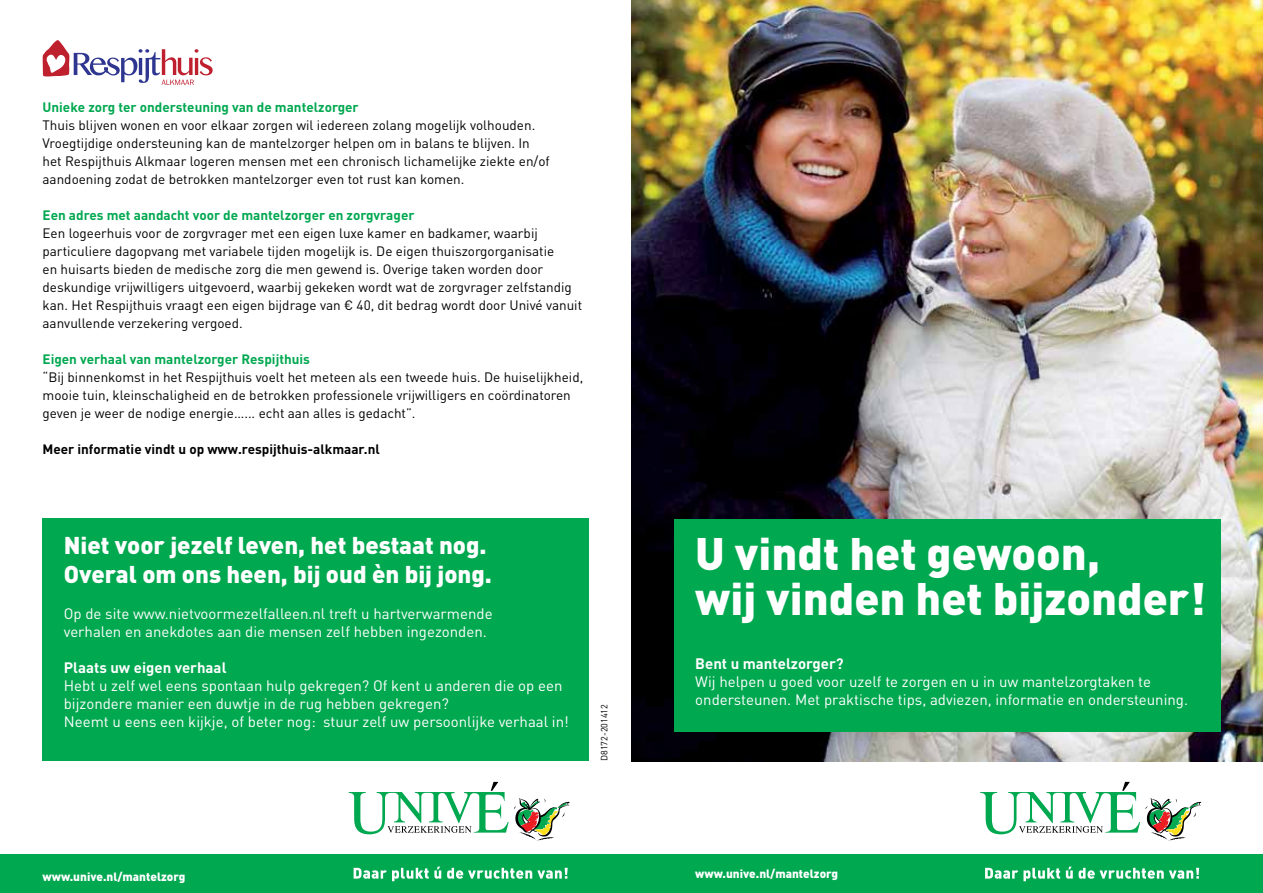
<style>
.page{position:relative;width:1263px;height:893px;background:#fff}
.page>*{position:absolute;margin:0;border:0;box-sizing:border-box;transform-origin:0 0}
.t1{font:900 45px/45px "DIN Pro";color:#fff}
.t2{font:900 24px/28.5px "DIN Pro";color:#fff}
.t3{font:15px/18px "DIN Pro";color:#fff}
.t4{font:700 15px "DIN Pro";color:#fff}
.t5{font:13.5px/18px "DIN Pro";color:#000}
.t6{font:700 13.5px "DIN Pro";color:#00a850}
.t7{font:700 13.5px "DIN Pro";color:#000}
.t8{font:900 11.85px "DIN Pro";color:#fff}
.t9{font:9px "DIN Pro";color:#000}
</style>
<div class="page">
<img style="left:631px;top:0;width:632px;height:761px">
<div style="left:0;top:855px;width:1263px;height:38px;background:#00a850"></div>
<svg style="left:985px;top:868px;width:75px;height:13px"></svg>
<svg style="left:1066px;top:867px;width:133px;height:12px"></svg>
<svg style="left:980px;top:782px;width:221px;height:59px"></svg>
<svg style="left:354px;top:867px;width:87px;height:14px"></svg>
<svg style="left:447px;top:868px;width:121px;height:11px"></svg>
<svg style="left:349px;top:782px;width:221px;height:59px"></svg>
<div style="left:43px;top:519px;width:546px;height:242px;background:#00a850"></div>
<svg style="left:43px;top:40px;width:170px;height:45px"></svg>
<div style="left:674px;top:519px;width:546px;height:212px;background:#00a850"></div>
<p class="t6" style="left:43px;top:98px;width:318px">Unieke zorg ter ondersteuning van de mantelzorger</p>
<p class="t5" style="left:43px;top:116px;width:509px">Thuis blijven wonen en voor elkaar zorgen wil iedereen zolang mogelijk volhouden.<br>Vroegtijdige ondersteuning kan de mantelzorger helpen om in balans te blijven. In het Respijthuis Alkmaar logeren mensen met een chronisch lichamelijke ziekte en/of aandoening zodat de betrokken mantelzorger even tot rust kan komen.</p>
<p class="t6" style="left:43px;top:206px;width:373px">Een adres met aandacht voor de mantelzorger en zorgvrager</p>
<p class="t5" style="left:43px;top:224px;width:541px">Een logeerhuis voor de zorgvrager met een eigen luxe kamer en badkamer, waarbij particuliere dagopvang met variabele tijden mogelijk is. De eigen thuiszorgorganisatie<br>en huisarts bieden de medische zorg die men gewend is. Overige taken worden door deskundige vrijwilligers uitgevoerd, waarbij gekeken wordt wat de zorgvrager zelfstandig kan. Het Respijthuis vraagt een eigen bijdrage van € 40, dit bedrag wordt door Univé vanuit aanvullende verzekering vergoed.</p>
<p class="t6" style="left:43px;top:350px;width:269px">Eigen verhaal van mantelzorger Respijthuis</p>
<p class="t5" style="left:43px;top:368px;width:542px">“Bij binnenkomst in het Respijthuis voelt het meteen als een tweede huis. De huiselijkheid, mooie tuin, kleinschaligheid en de betrokken professionele vrijwilligers en coördinatoren geven je weer de nodige energie…... echt aan alles is gedacht”.</p>
<p class="t7" style="left:43px;top:440px;width:339px">Meer informatie vindt u op www.respijthuis-alkmaar.nl</p>
<h2 class="t2" style="left:64px;top:530px;width:430px">Niet voor jezelf leven, het bestaat nog.<br>Overal om ons heen, bij oud èn bij jong.</h2>
<p class="t3" style="left:64px;top:604px;width:430px">Op de site www.nietvoormezelfalleen.nl treft u hartverwarmende verhalen en anekdotes aan die mensen zelf hebben ingezonden.</p>
<p class="t4" style="left:64px;top:657px;width:164px">Plaats uw eigen verhaal</p>
<p class="t3" style="left:64px;top:676px;width:507px">Hebt u zelf wel eens spontaan hulp gekregen? Of kent u anderen die op een bijzondere manier een duwtje in de rug hebben gekregen?<br>Neemt u eens een kijkje, of beter nog: stuur zelf uw persoonlijke verhaal in!</p>
<p class="t9" style="left:598px;top:761px;width:58px;rotate:-90deg">D8172-201412</p>
<h1 class="t1" style="left:695px;top:530px;width:512px">U vindt het gewoon,<br>wij vinden het bijzonder!</h1>
<p class="t4" style="left:695px;top:654px;width:150px">Bent u mantelzorger?</p>
<p class="t3" style="left:695px;top:672px;width:494px">Wij helpen u goed voor uzelf te zorgen en u in uw mantelzorgtaken te ondersteunen. Met praktische tips, adviezen, informatie en ondersteuning.</p>
<p class="t8" style="left:43px;top:868px;width:144px">www.unive.nl/mantelzorg</p>
<p class="t8" style="left:695px;top:866px;width:144px">www.unive.nl/mantelzorg</p>
</div>
